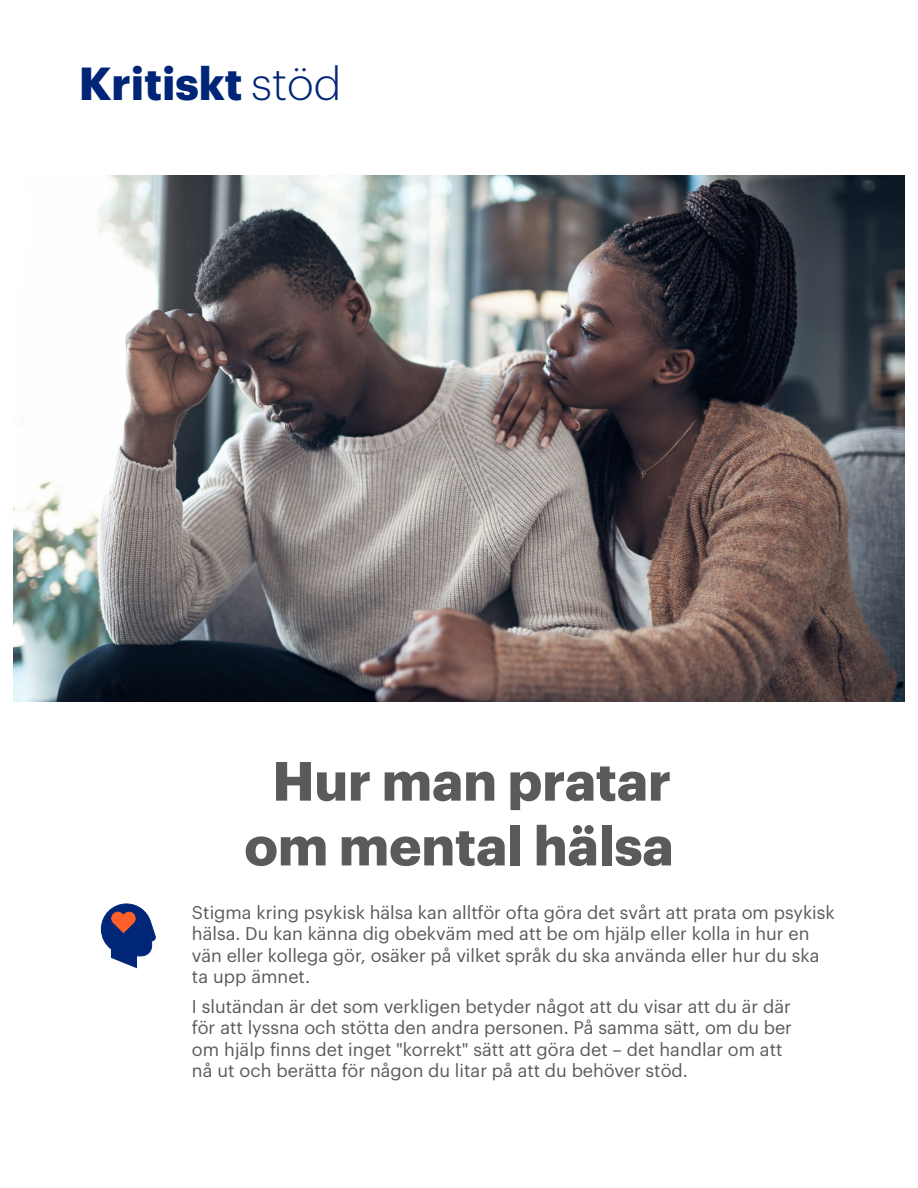
<style>
.page{position:relative;width:918px;height:1188px;background:#fff}
.page>*{position:absolute;margin:0;border:0;box-sizing:border-box;transform-origin:0 0}
.Paragraph_Style2{font:700 54px/64.8px "Graphik";color:#5a5a5a;text-align:center}
.Paragraph_Style1{font:700 45.3px "Graphik";color:#002577}
.Paragraph_Style1-2{font:18px/21.6px "Graphik";color:#5a5a5a}
.s1{font-weight:300;font-size:45px}
</style>
<div class="page">
<img style="left:14px;top:176px;width:890px;height:526px">
<svg style="left:101px;top:904px;width:55px;height:64px"></svg>
<p class="Paragraph_Style1" style="left:79px;top:49px;width:264px">Kritiskt <span class="s1">stöd</span></p>
<p class="Paragraph_Style2" style="left:244px;top:744px;width:431px">Hur man pratar om mental hälsa</p>
<p class="Paragraph_Style1-2" style="left:192px;top:900px;width:644px">Stigma kring psykisk hälsa kan alltför ofta göra det svårt att prata om psykisk hälsa. Du kan känna dig obekväm med att be om hjälp eller kolla in hur en vän eller kollega gör, osäker på vilket språk du ska använda eller hur du ska ta upp ämnet.</p>
<p class="Paragraph_Style1-2" style="left:192px;top:994px;width:602px">I slutändan är det som verkligen betyder något att du visar att du är där för att lyssna och stötta den andra personen. På samma sätt, om du ber om hjälp finns det inget "korrekt" sätt att göra det – det handlar om att nå ut och berätta för någon du litar på att du behöver stöd.</p>
</div>
